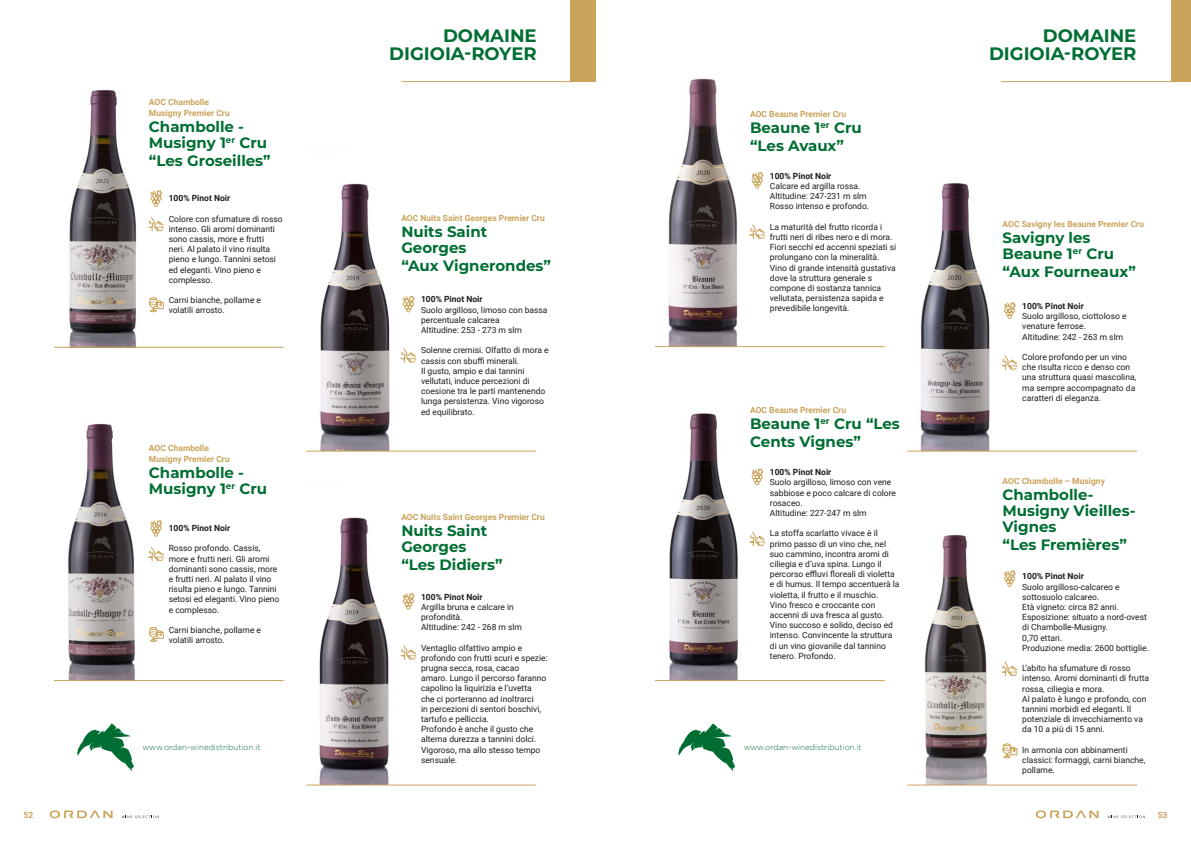
<style>
.page{position:relative;width:1191px;height:842px;background:#fff}
.page>*{position:absolute;margin:0;border:0;box-sizing:border-box;transform-origin:0 0}
.t1{font:700 18px/18px "Montserrat";color:#006e33;text-align:right}
.t2{font:700 15px/16px "Montserrat";color:#006e33}
.t3{font:8.5px/10.2px "Roboto";color:#1d1d1b}
.t4{font:700 8.5px/10.8px "Roboto";color:#cba45c}
.t5{font:700 8.5px "Roboto";color:#1d1d1b}
.t6{font:300 8px "Gotham";color:#006e33}
</style>
<div class="page">
<img style="left:907px;top:534px;width:95px;height:251px">
<img style="left:920px;top:183px;width:81px;height:267px">
<img style="left:669px;top:413px;width:80px;height:267px">
<img style="left:668px;top:78px;width:81px;height:268px">
<svg style="left:1004px;top:302px;width:12px;height:17px"></svg>
<svg style="left:751px;top:468px;width:13px;height:17px"></svg>
<svg style="left:751px;top:172px;width:13px;height:17px"></svg>
<svg style="left:1001px;top:355px;width:17px;height:15px"></svg>
<svg style="left:749px;top:531px;width:16px;height:16px"></svg>
<svg style="left:749px;top:224px;width:16px;height:16px"></svg>
<hr style="left:655px;top:346px;width:229px;height:1px;background:#cba45c">
<hr style="left:655px;top:680px;width:229px;height:1px;background:#cba45c">
<hr style="left:907px;top:451px;width:230px;height:1px;background:#cba45c">
<svg style="left:678px;top:723px;width:57px;height:48px"></svg>
<div style="left:1171px;top:0;width:20px;height:82px;background:#cba45c"></div>
<hr style="left:1001px;top:81px;width:170px;height:1px;background:#cba45c">
<svg style="left:50px;top:810px;width:63px;height:8px"></svg>
<svg style="left:121px;top:815px;width:38px;height:3px"></svg>
<hr style="left:907px;top:785px;width:230px;height:1px;background:#cba45c">
<svg style="left:1004px;top:570px;width:12px;height:17px"></svg>
<svg style="left:1001px;top:661px;width:17px;height:16px"></svg>
<svg style="left:1002px;top:743px;width:15px;height:16px"></svg>
<svg style="left:1035px;top:810px;width:63px;height:8px"></svg>
<svg style="left:1107px;top:815px;width:37px;height:3px"></svg>
<img style="left:54px;top:90px;width:95px;height:257px">
<svg style="left:150px;top:190px;width:13px;height:17px"></svg>
<svg style="left:148px;top:216px;width:16px;height:17px"></svg>
<svg style="left:149px;top:297px;width:15px;height:15px"></svg>
<img style="left:68px;top:423px;width:81px;height:257px">
<img style="left:306px;top:517px;width:95px;height:268px">
<img style="left:306px;top:183px;width:95px;height:268px">
<svg style="left:402px;top:593px;width:13px;height:17px"></svg>
<svg style="left:402px;top:295px;width:13px;height:18px"></svg>
<svg style="left:401px;top:645px;width:16px;height:15px"></svg>
<svg style="left:401px;top:348px;width:16px;height:15px"></svg>
<hr style="left:54px;top:680px;width:229px;height:1px;background:#cba45c">
<hr style="left:306px;top:451px;width:230px;height:1px;background:#cba45c">
<hr style="left:306px;top:785px;width:230px;height:1px;background:#cba45c">
<hr style="left:401px;top:81px;width:170px;height:1px;background:#cba45c">
<div style="left:570px;top:0;width:25px;height:82px;background:#cba45c"></div>
<svg style="left:77px;top:723px;width:57px;height:48px"></svg>
<hr style="left:54px;top:347px;width:229px;height:1px;background:#cba45c">
<svg style="left:150px;top:520px;width:13px;height:17px"></svg>
<svg style="left:148px;top:546px;width:16px;height:16px"></svg>
<svg style="left:149px;top:627px;width:15px;height:15px"></svg>
<p class="t4" style="left:23px;top:809px;width:11px">52</p>
<p class="t4" style="left:149px;top:96px;width:82px">AOC Chambolle<br>Musigny Premier Cru</p>
<h2 class="t2" style="left:149px;top:118px;width:120px">Chambolle -<br>Musigny 1<sup>er</sup> Cru</h2>
<h2 class="t2" style="left:149px;top:152px;width:123px">“Les Groseilles”</h2>
<p class="t5" style="left:169px;top:192px;width:63px">100% Pinot Noir</p>
<p class="t3" style="left:169px;top:213px;width:115px">Colore con sfumature di rosso intenso. Gli aromi dominanti sono cassis, more e frutti<br>neri. Al palato il vino risulta pieno e lungo. Tannini setosi ed eleganti. Vino pieno e complesso.</p>
<p class="t3" style="left:169px;top:295px;width:94px">Carni bianche, pollame e volatili arrosto.</p>
<p class="t4" style="left:149px;top:442px;width:82px">AOC Chambolle<br>Musigny Premier Cru</p>
<h2 class="t2" style="left:149px;top:464px;width:120px">Chambolle -<br>Musigny 1<sup>er</sup> Cru</h2>
<p class="t5" style="left:169px;top:522px;width:63px">100% Pinot Noir</p>
<p class="t3" style="left:169px;top:543px;width:112px">Rosso profondo. Cassis, more e frutti neri. Gli aromi dominanti sono cassis, more e frutti neri. Al palato il vino risulta pieno e lungo. Tannini setosi ed eleganti. Vino pieno e complesso.</p>
<p class="t3" style="left:169px;top:624px;width:94px">Carni bianche, pollame e volatili arrosto.</p>
<p class="t6" style="left:142px;top:742px;width:120px">www.ordan-winedistribution.it</p>
<h1 class="t1" style="left:389px;top:25px;width:149px">DOMAINE<br>DIGIOIA-ROYER</h1>
<p class="t4" style="left:401px;top:213px;width:145px">AOC Nuits Saint Georges Premier Cru</p>
<h2 class="t2" style="left:401px;top:223px;width:87px">Nuits Saint<br>Georges</h2>
<h2 class="t2" style="left:401px;top:257px;width:151px">“Aux Vignerondes”</h2>
<p class="t5" style="left:421px;top:293px;width:63px">100% Pinot Noir</p>
<p class="t3" style="left:421px;top:304px;width:128px">Suolo argilloso, limoso con bassa percentuale calcarea<br>Altitudine: 253 - 273 m slm</p>
<p class="t3" style="left:421px;top:345px;width:129px">Solenne cremisi. Olfatto di mora e cassis con sbuffi minerali.<br>Il gusto, ampio e dai tannini vellutati, induce percezioni di coesione tra le parti mantenendo lunga persistenza. Vino vigoroso ed equilibrato.</p>
<p class="t4" style="left:401px;top:511px;width:145px">AOC Nuits Saint Georges Premier Cru</p>
<h2 class="t2" style="left:401px;top:522px;width:87px">Nuits Saint<br>Georges</h2>
<h2 class="t2" style="left:401px;top:556px;width:103px">“Les Didiers”</h2>
<p class="t5" style="left:421px;top:591px;width:63px">100% Pinot Noir</p>
<p class="t3" style="left:421px;top:601px;width:102px">Argilla bruna e calcare in profondità.<br>Altitudine: 242 - 268 m slm</p>
<p class="t3" style="left:421px;top:642px;width:128px">Ventaglio olfattivo ampio e profondo con frutti scuri e spezie: prugna secca, rosa, cacao amaro. Lungo il percorso faranno capolino la liquirizia e l’uvetta<br>che ci porteranno ad inoltrarci<br>in percezioni di sentori boschivi, tartufo e pelliccia.<br>Profondo è anche il gusto che alterna durezza a tannini dolci.<br>Vigoroso, ma allo stesso tempo sensuale.</p>
<p class="t4" style="left:750px;top:108px;width:97px">AOC Beaune Premier Cru</p>
<h2 class="t2" style="left:750px;top:118px;width:113px;line-height:18px">Beaune 1<sup>er</sup> Cru “Les Avaux”</h2>
<p class="t5" style="left:770px;top:170px;width:63px">100% Pinot Noir</p>
<p class="t3" style="left:770px;top:180px;width:101px">Calcare ed argilla rossa.<br>Altitudine: 247-231 m slm<br>Rosso intenso e profondo.</p>
<p class="t3" style="left:770px;top:221px;width:128px">La maturità del frutto ricorda i frutti neri di ribes nero e di mora.<br>Fiori secchi ed accenni speziati si prolungano con la mineralità.<br>Vino di grande intensità gustativa dove la struttura generale s compone di sostanza tannica vellutata, persistenza sapida e prevedibile longevità.</p>
<p class="t4" style="left:750px;top:404px;width:97px">AOC Beaune Premier Cru</p>
<h2 class="t2" style="left:750px;top:414px;width:151px;line-height:18px">Beaune 1<sup>er</sup> Cru “Les<br>Cents Vignes”</h2>
<p class="t5" style="left:770px;top:466px;width:63px">100% Pinot Noir</p>
<p class="t3" style="left:770px;top:477px;width:128px">Suolo argilloso, limoso con vene sabbiose e poco calcare di colore rosaceo.<br>Altitudine: 227-247 m slm</p>
<p class="t3" style="left:770px;top:528px;width:131px">La stoffa scarlatto vivace è il primo passo di un vino che, nel suo cammino, incontra aromi di ciliegia e d’uva spina. Lungo il percorso effluvi floreali di violetta e di humus. Il tempo accentuerà la violetta, il frutto e il muschio.<br>Vino fresco e croccante con accenni di uva fresca al gusto.<br>Vino succoso e solido, deciso ed intenso. Convincente la struttura di un vino giovanile dal tannino tenero. Profondo.</p>
<p class="t6" style="left:743px;top:742px;width:120px">www.ordan-winedistribution.it</p>
<h1 class="t1" style="left:989px;top:25px;width:149px">DOMAINE<br>DIGIOIA-ROYER</h1>
<p class="t4" style="left:1002px;top:218px;width:143px">AOC Savigny les Beaune Premier Cru</p>
<h2 class="t2" style="left:1002px;top:229px;width:113px">Savigny les<br>Beaune 1<sup>er</sup> Cru</h2>
<h2 class="t2" style="left:1002px;top:263px;width:135px">“Aux Fourneaux”</h2>
<p class="t5" style="left:1022px;top:300px;width:63px">100% Pinot Noir</p>
<p class="t3" style="left:1022px;top:311px;width:106px">Suolo argilloso, ciottoloso e venature ferrose.<br>Altitudine: 242 - 263 m slm</p>
<p class="t3" style="left:1022px;top:351px;width:116px">Colore profondo per un vino che risulta ricco e denso con una struttura quasi mascolina, ma sempre accompagnato da caratteri di eleganza.</p>
<p class="t4" style="left:1002px;top:475px;width:104px">AOC Chambolle – Musigny</p>
<h2 class="t2" style="left:1002px;top:486px;width:134px">Chambolle-<br>Musigny Vieilles-<br>Vignes</h2>
<h2 class="t2" style="left:1002px;top:536px;width:126px">“Les Fremières”</h2>
<p class="t5" style="left:1022px;top:570px;width:63px">100% Pinot Noir</p>
<p class="t3" style="left:1022px;top:581px;width:128px">Suolo argilloso-calcareo e sottosuolo calcareo.<br>Età vigneto: circa 82 anni.<br>Esposizione: situato a nord-ovest di Chambolle-Musigny.<br>0,70 ettari.<br>Produzione media: 2600 bottiglie.</p>
<p class="t3" style="left:1022px;top:663px;width:128px">L’abito ha sfumature di rosso intenso. Aromi dominanti di frutta rossa, ciliegia e mora.<br>Al palato è lungo e profondo, con tannini morbidi ed eleganti. Il potenziale di invecchiamento va da 10 a più di 15 anni.</p>
<p class="t3" style="left:1022px;top:744px;width:125px">In armonia con abbinamenti classici: formaggi, carni bianche, pollame.</p>
<p class="t4" style="left:1157px;top:809px;width:11px">53</p>
</div>
